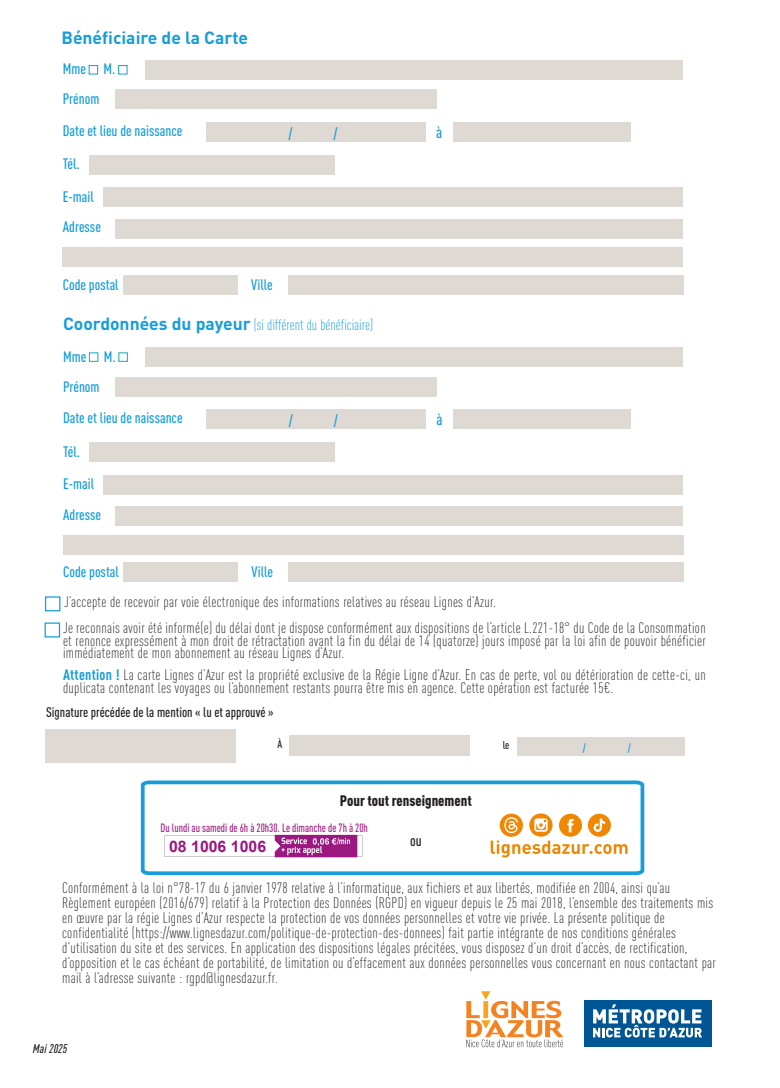
<style>
.page{position:relative;width:780px;height:1088px;background:#fff}
.page>*{position:absolute;margin:0;border:0;box-sizing:border-box;transform-origin:0 0}
.t1{font:700 17.5px "DIN Pro";color:#179dd9}
.t2{font:500 condensed 16.25px "DIN Pro";color:#179dd9}
.t3{font:700 15.88px "Arial";color:#9c1881}
.t4{font:300 condensed 15px/15px "DIN Pro";letter-spacing:.02em;color:#231f20}
.t5{font:500 condensed 15px "DIN Pro";color:#179dd9}
.t6{font:300 condensed 15px "DIN Pro";color:#179dd9}
.t7{font:900 condensed 15px "DIN Pro";color:#231f20}
.t8{font:500 condensed 15px "DIN Pro";color:#231f20}
.t9{font:500 condensed 13.75px "DIN Pro";color:#231f20}
.t10{font:italic 500 condensed 12.5px "DIN Pro";letter-spacing:.01em;color:#231f20}
.t11{font:500 condensed 11.88px "DIN Pro";color:#9d2481;scale:.92 1}
.t12{font:500 condensed 11.25px "DIN Pro";color:#231f20}
.t13{font:500 condensed 11.25px "DIN Pro";color:#179dd9}
.s1{font-weight:700;font-stretch:normal;font-size:17.5px}
.s2{font-weight:700;color:#179dd9}
</style>
<div class="page">
<div style="left:89px;top:65px;width:9px;height:9px;border:1px solid #179dd9"></div>
<div style="left:118px;top:65px;width:9px;height:9px;border:1px solid #179dd9"></div>
<div style="left:45px;top:596px;width:15px;height:15px;background:#fff;border:1px solid #179dd9"></div>
<div style="left:145px;top:60px;width:538px;height:20px;background:#ded9d2"></div>
<div style="left:115px;top:90px;width:321px;height:19px;background:#ded9d2"></div>
<div style="left:207px;top:122px;width:219px;height:20px;background:#ded9d2"></div>
<div style="left:89px;top:155px;width:246px;height:20px;background:#ded9d2"></div>
<div style="left:103px;top:188px;width:580px;height:19px;background:#ded9d2"></div>
<div style="left:115px;top:219px;width:568px;height:19px;background:#ded9d2"></div>
<div style="left:63px;top:248px;width:620px;height:19px;background:#ded9d2"></div>
<div style="left:123px;top:275px;width:114px;height:20px;background:#ded9d2"></div>
<div style="left:288px;top:275px;width:395px;height:20px;background:#ded9d2"></div>
<div style="left:453px;top:122px;width:177px;height:20px;background:#ded9d2"></div>
<div style="left:45px;top:622px;width:15px;height:15px;background:#fff;border:1px solid #179dd9"></div>
<div style="left:584px;top:1000px;width:127px;height:47px;background:#005595"></div>
<svg style="left:593px;top:1004px;width:109px;height:33px"></svg>
<svg style="left:140px;top:780px;width:505px;height:96px"></svg>
<div style="left:89px;top:352px;width:9px;height:10px;border:1px solid #0faeb3"></div>
<div style="left:118px;top:352px;width:10px;height:10px;border:1px solid #0faeb3"></div>
<div style="left:146px;top:348px;width:537px;height:19px;background:#ded9d2"></div>
<div style="left:115px;top:377px;width:321px;height:19px;background:#ded9d2"></div>
<div style="left:207px;top:410px;width:219px;height:19px;background:#ded9d2"></div>
<div style="left:90px;top:443px;width:245px;height:19px;background:#ded9d2"></div>
<div style="left:103px;top:475px;width:580px;height:19px;background:#ded9d2"></div>
<div style="left:115px;top:506px;width:568px;height:20px;background:#ded9d2"></div>
<div style="left:63px;top:535px;width:620px;height:19px;background:#ded9d2"></div>
<div style="left:123px;top:562px;width:115px;height:20px;background:#ded9d2"></div>
<div style="left:288px;top:562px;width:395px;height:20px;background:#ded9d2"></div>
<div style="left:453px;top:410px;width:177px;height:19px;background:#ded9d2"></div>
<svg style="left:466px;top:991px;width:97px;height:56px"></svg>
<div style="left:289px;top:736px;width:181px;height:20px;background:#ded9d2"></div>
<div style="left:517px;top:737px;width:167px;height:19px;background:#ded9d2"></div>
<div style="left:46px;top:729px;width:190px;height:33px;background:#ded9d2"></div>
<svg style="left:164px;top:835px;width:198px;height:22px"></svg>
<svg style="left:490px;top:813px;width:137px;height:44px"></svg>
<p class="t1" style="left:61px;top:24px;width:188px">Bénéficiaire de la Carte</p>
<p class="t5" style="left:63px;top:58px;width:54px">Mme M.</p>
<p class="t5" style="left:63px;top:88px;width:38px">Prénom</p>
<p class="t5" style="left:63px;top:119px;width:121px">Date et lieu de naissance</p>
<p class="t5" style="left:63px;top:153px;width:18px">Tél.</p>
<p class="t5" style="left:63px;top:185px;width:33px">E-mail</p>
<p class="t5" style="left:63px;top:216px;width:40px">Adresse</p>
<p class="t5" style="left:288px;top:122px;width:6px">/</p>
<p class="t5" style="left:333px;top:122px;width:6px">/</p>
<p class="t2" style="left:436px;top:120px;width:8px">à</p>
<p class="t5" style="left:63px;top:273px;width:57px">Code postal</p>
<p class="t5" style="left:251px;top:273px;width:23px">Ville</p>
<p class="t6" style="left:63px;top:314px;width:312px"><span class="s1">Coordonnées du payeur</span> (si différent du bénéficiaire)</p>
<p class="t5" style="left:63px;top:345px;width:54px">Mme M.</p>
<p class="t5" style="left:63px;top:375px;width:38px">Prénom</p>
<p class="t5" style="left:63px;top:406px;width:121px">Date et lieu de naissance</p>
<p class="t5" style="left:63px;top:440px;width:18px">Tél.</p>
<p class="t5" style="left:63px;top:473px;width:33px">E-mail</p>
<p class="t5" style="left:63px;top:503px;width:40px">Adresse</p>
<p class="t5" style="left:289px;top:410px;width:6px">/</p>
<p class="t5" style="left:334px;top:410px;width:6px">/</p>
<p class="t2" style="left:436px;top:408px;width:8px">à</p>
<p class="t5" style="left:63px;top:561px;width:57px">Code postal</p>
<p class="t5" style="left:251px;top:561px;width:23px">Ville</p>
<p class="t4" style="left:64px;top:594px;width:433px">J’accepte de recevoir par voie électronique des informations relatives au réseau Lignes d’Azur.</p>
<p class="t4" style="left:63px;top:621px;width:644px;line-height:12.5px;text-align:justify">Je reconnais avoir été informé(e) du délai dont je dispose conformément aux dispositions de l’article L.221-18° du Code de la Consommation et renonce expressément à mon droit de rétractation avant la fin du délai de 14 (quatorze) jours imposé par la loi afin de pouvoir bénéficier immédiatement de mon abonnement au réseau Lignes d’Azur.</p>
<p class="t4" style="left:63px;top:668px;width:644px;line-height:12.5px"><span class="s2">Attention !</span> La carte Lignes d’Azur est la propriété exclusive de la Régie Ligne d’Azur. En cas de perte, vol ou détérioration de cette-ci, un duplicata contenant les voyages ou l’abonnement restants pourra être mis en agence. Cette opération est facturée 15€.</p>
<p class="t9" style="left:46px;top:701px;width:229px">Signature précédée de la mention « lu et approuvé »</p>
<p class="t12" style="left:277px;top:736px;width:6px">À</p>
<p class="t12" style="left:502px;top:737px;width:8px">le</p>
<p class="t13" style="left:582px;top:739px;width:5px">/</p>
<p class="t13" style="left:627px;top:739px;width:5px">/</p>
<p class="t7" style="left:340px;top:789px;width:133px">Pour tout renseignement</p>
<p class="t8" style="left:410px;top:830px;width:13px">ou</p>
<p class="t4" style="left:62px;top:879px;width:609px">Conformément à la loi n°78-17 du 6 janvier 1978 relative à l’informatique, aux fichiers et aux libertés, modifiée en 2004, ainsi qu’au</p>
<p class="t4" style="left:62px;top:894px;width:652px">Règlement européen (2016/679) relatif à la Protection des Données (RGPD) en vigueur depuis le 25 mai 2018, l’ensemble des traitements mis en œuvre par la régie Lignes d’Azur respecte la protection de vos données personnelles et votre vie privée. La présente politique de</p>
<p class="t4" style="left:62px;top:924px;width:655px">confidentialité (https://www.lignesdazur.com/politique-de-protection-des-donnees) fait partie intégrante de nos conditions générales d’utilisation du site et des services. En application des dispositions légales précitées, vous disposez d’un droit d’accès, de rectification, d’opposition et le cas échéant de portabilité, de limitation ou d’effacement aux données personnelles vous concernant en nous contactant par mail à l’adresse suivante : rgpd@lignesdazur.fr.</p>
<p class="t11" style="left:161px;top:819px;width:227px">Du lundi au samedi de 6h à 20h30. Le dimanche de 7h à 20h</p>
<p class="t3" style="left:169px;top:835px;width:98px">08 1006 1006</p>
<p class="t10" style="left:33px;top:1039px;width:36px">Mai 2025</p>
</div>
